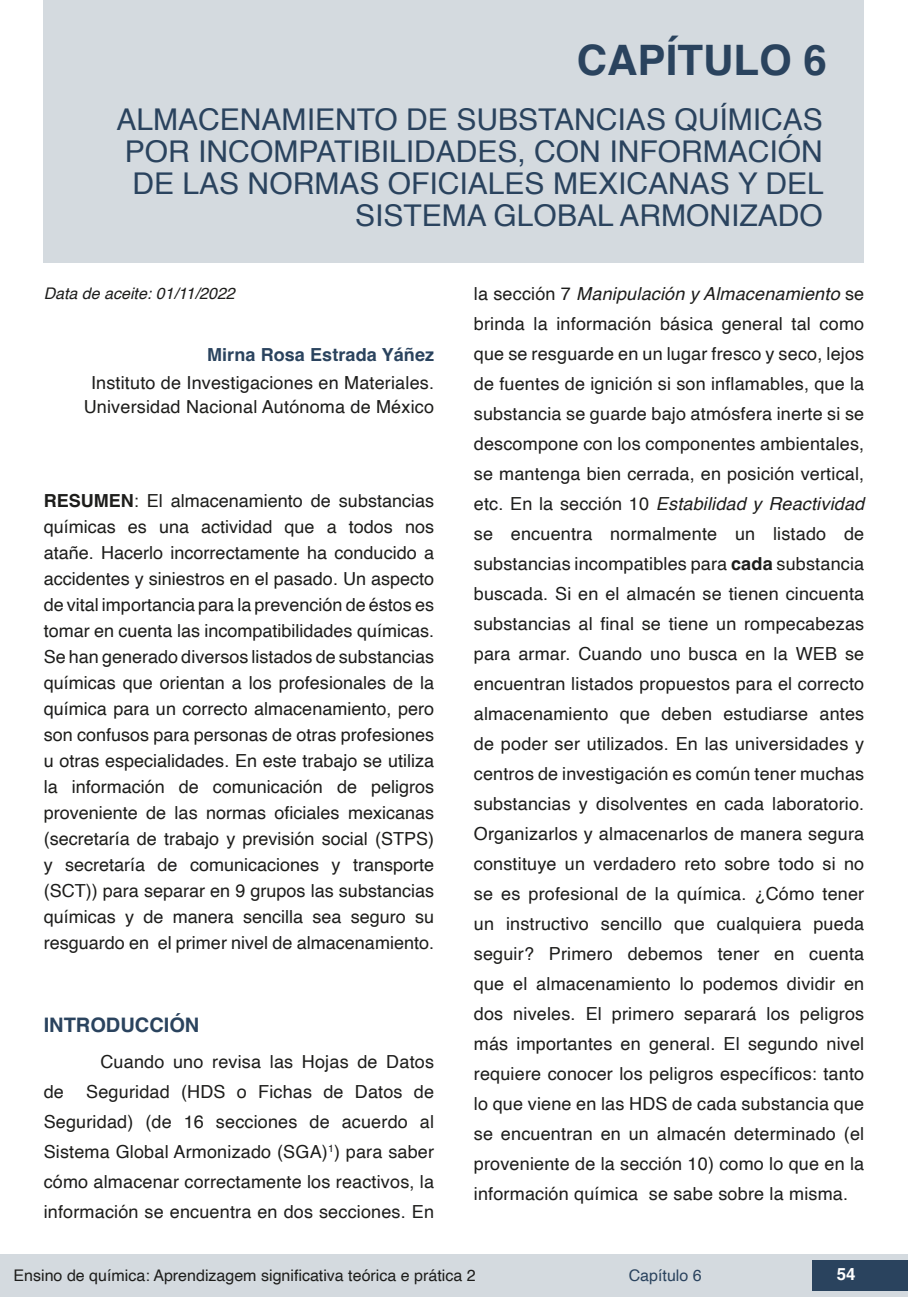
<style>
.page{position:relative;width:908px;height:1304px;background:#fff}
.page>*{position:absolute;margin:0;border:0;box-sizing:border-box;transform-origin:0 0}
.t1{font:700 42px "Helvetica";color:#2a435e}
.t2{font:30px/32px "Helvetica";color:#2a435e;text-align:right}
.t3{font:700 20px "Helvetica";color:#2a435e}
.t4{font:18px/30px "Helvetica";letter-spacing:.01em;color:#1d1d1b;text-align:justify}
.t5{font:700 18px "Helvetica";letter-spacing:.005em;color:#2a435e}
.t6{font:700 16.8px "Helvetica";color:#fff}
.t7{font:16px "Helvetica";color:#1d1d1b}
.t8{font:italic 16px "Helvetica";color:#1d1d1b}
.t9{font:16px "Helvetica";color:#2a435e}
.s1{font-weight:700}
.s2{font-style:italic}
</style>
<div class="page">
<div style="left:0;top:1254px;width:906px;height:43px;background:#d4dadf"></div>
<div style="left:812px;top:1261px;width:95px;height:30px;background:#2a435e"></div>
<div style="left:44px;top:0;width:819px;height:263px;background:#d4dadf"></div>
<h1 class="t1" style="left:576px;top:35px;width:251px">CAPÍTULO 6</h1>
<h2 class="t2" style="left:116px;top:104px;width:708px">ALMACENAMIENTO DE SUBSTANCIAS QUÍMICAS POR INCOMPATIBILIDADES, CON INFORMACIÓN DE LAS NORMAS OFICIALES MEXICANAS Y DEL SISTEMA GLOBAL ARMONIZADO</h2>
<p class="t8" style="left:44px;top:280px;width:192px">Data de aceite: 01/11/2022</p>
<p class="t5" style="left:207px;top:344px;width:228px">Mirna Rosa Estrada Yáñez</p>
<p class="t4" style="left:84px;top:371px;width:352px;line-height:24px;text-align:center">Instituto de Investigaciones en Materiales.<br>Universidad Nacional Autónoma de México</p>
<p class="t4" style="left:44px;top:488px;width:392px;line-height:26px"><span class="s1">RESUMEN</span>: El almacenamiento de substancias químicas es una actividad que a todos nos atañe. Hacerlo incorrectamente ha conducido a accidentes y siniestros en el pasado. Un aspecto de vital importancia para la prevención de éstos es tomar en cuenta las incompatibilidades químicas.<br>Se han generado diversos listados de substancias químicas que orientan a los profesionales de la química para un correcto almacenamiento, pero son confusos para personas de otras profesiones u otras especialidades. En este trabajo se utiliza la información de comunicación de peligros proveniente de las normas oficiales mexicanas (secretaría de trabajo y previsión social (STPS) y secretaría de comunicaciones y transporte (SCT)) para separar en 9 grupos las substancias químicas y de manera sencilla sea seguro su resguardo en el primer nivel de almacenamiento.</p>
<p class="t3" style="left:44px;top:1013px;width:157px">INTRODUCCIÓN</p>
<p class="t4" style="left:44px;top:1047px;width:392px;text-indent:57px">Cuando uno revisa las Hojas de Datos de Seguridad (HDS o Fichas de Datos de Seguridad) (de 16 secciones de acuerdo al Sistema Global Armonizado (SGA)<sup>1</sup>) para saber cómo almacenar correctamente los reactivos, la información se encuentra en dos secciones. En</p>
<p class="t4" style="left:473px;top:279px;width:392px">la sección 7 <span class="s2">Manipulación y Almacenamiento</span> se brinda la información básica general tal como que se resguarde en un lugar fresco y seco, lejos de fuentes de ignición si son inflamables, que la substancia se guarde bajo atmósfera inerte si se descompone con los componentes ambientales, se mantenga bien cerrada, en posición vertical, etc. En la sección 10 <span class="s2">Estabilidad y Reactividad </span>se encuentra normalmente un listado de substancias incompatibles para <span class="s1">cada</span> substancia buscada. Si en el almacén se tienen cincuenta substancias al final se tiene un rompecabezas para armar. Cuando uno busca en la WEB se encuentran listados propuestos para el correcto almacenamiento que deben estudiarse antes de poder ser utilizados. En las universidades y centros de investigación es común tener muchas substancias y disolventes en cada laboratorio.<br>Organizarlos y almacenarlos de manera segura constituye un verdadero reto sobre todo si no se es profesional de la química. ¿Cómo tener un instructivo sencillo que cualquiera pueda seguir? Primero debemos tener en cuenta que el almacenamiento lo podemos dividir en dos niveles. El primero separará los peligros más importantes en general. El segundo nivel requiere conocer los peligros específicos: tanto lo que viene en las HDS de cada substancia que se encuentran en un almacén determinado (el proveniente de la sección 10) como lo que en la información química se sabe sobre la misma.</p>
<p class="t7" style="left:14px;top:1263px;width:463px">Ensino de química: Aprendizagem significativa teórica e prática 2</p>
<p class="t9" style="left:628px;top:1263px;width:74px">Capítulo 6</p>
<p class="t6" style="left:836px;top:1264px;width:20px">54</p>
</div>
